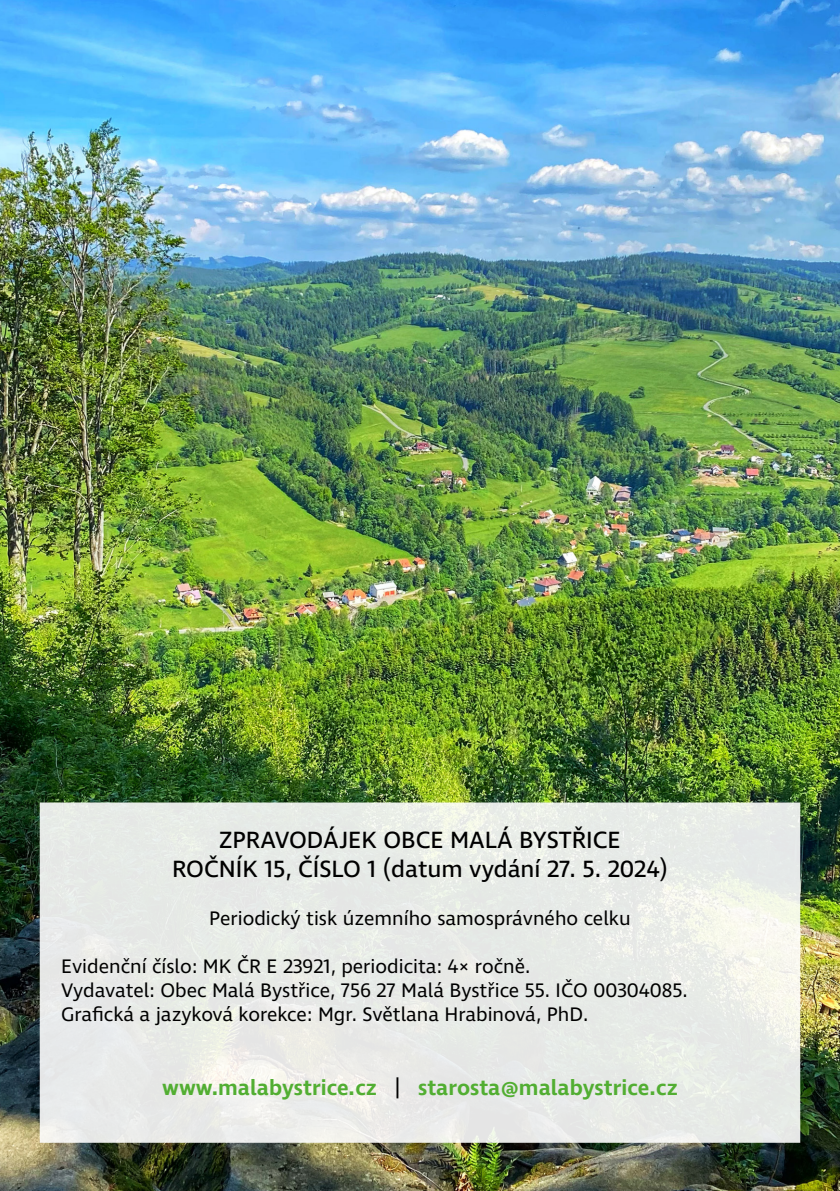
<style>
.page{position:relative;width:840px;height:1191px;background:#fff}
.page>*{position:absolute;margin:0;border:0;box-sizing:border-box;transform-origin:0 0}
.t1{font:24px/28.8px "Ingra";color:#000;text-align:center}
.t2{font:600 22px "Ingra";color:#52ae32}
.t3{font:20px/24px "Ingra";color:#000}
.s1{font-weight:400;color:#000}
</style>
<div class="page">
<img style="left:0;top:0;width:839px;height:1191px">
<svg style="left:40px;top:802px;width:759px;height:340px;background:#e9ebe7"></svg>
<p class="t1" style="left:172px;top:826px;width:497px">ZPRAVODÁJEK OBCE MALÁ BYSTŘICE<br>ROČNÍK 15, ČÍSLO 1 (datum vydání 27. 5. 2024)</p>
<p class="t3" style="left:209px;top:906px;width:423px">Periodický tisk územního samosprávného celku</p>
<p class="t3" style="left:61px;top:954px;width:628px">Evidenční číslo: MK ČR E 23921, periodicita: 4× ročně.<br>Vydavatel: Obec Malá Bystřice, 756 27 Malá Bystřice 55. IČO 00304085.<br>Grafická a jazyková korekce: Mgr. Světlana Hrabinová, PhD.</p>
<p class="t2" style="left:162px;top:1074px;width:516px">www.malabystrice.cz <span class="s1">|</span> starosta@malabystrice.cz</p>
</div>
